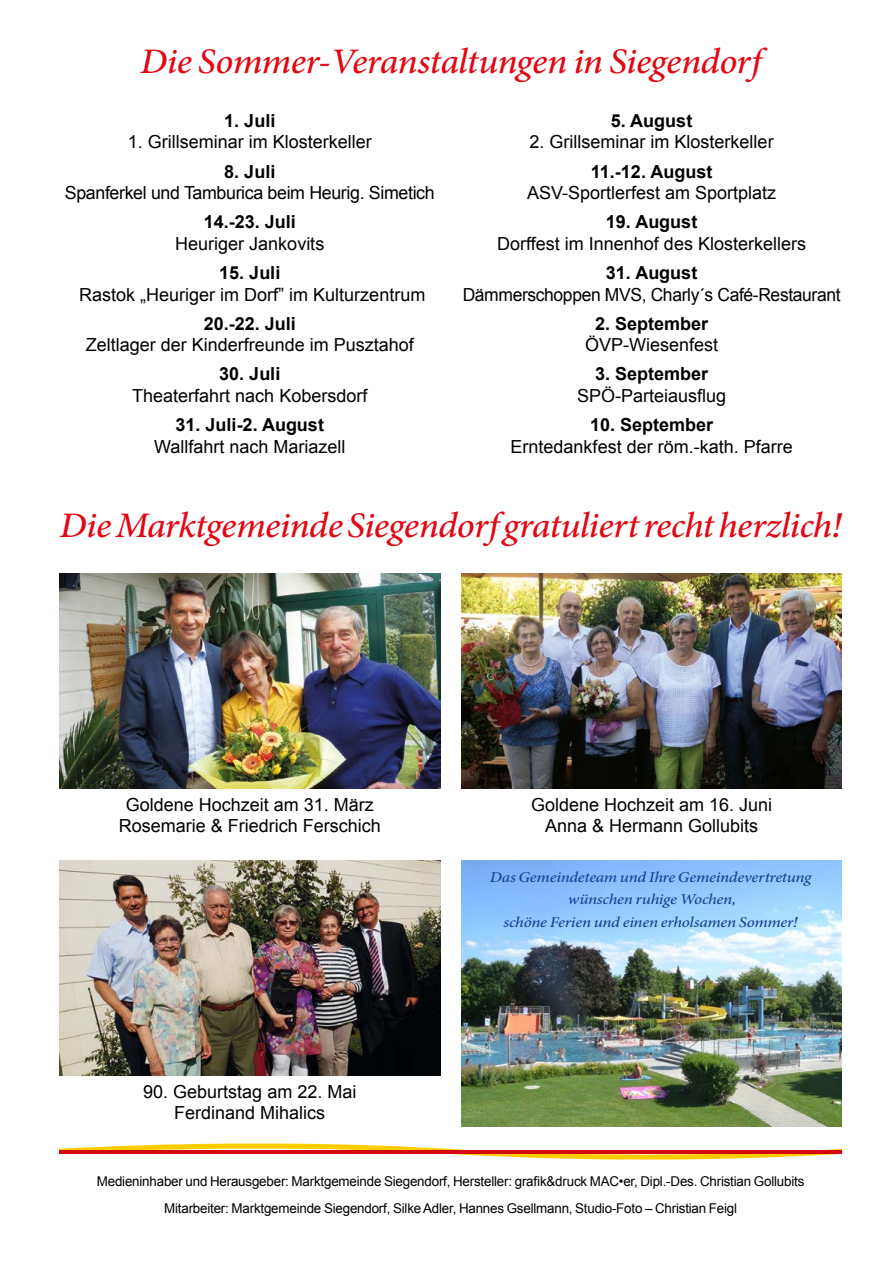
<style>
.page{position:relative;width:893px;height:1263px;background:#fff}
.page>*{position:absolute;margin:0;border:0;box-sizing:border-box;transform-origin:0 0}
.t1{font:italic 500 36px "Minion Pro";letter-spacing:-.02em;color:#e30613;scale:1.05 1}
.t2{font:18px/21px "Arial";color:#000;text-align:center}
.t3{font:700 18px "Arial";color:#000}
.t4{font:18px "Arial";letter-spacing:-.02em;color:#000}
.t5{font:italic 500 15px/22.5px "Minion Pro";letter-spacing:-.02em;color:#164194;text-align:center;scale:1.13 1}
.t6{font:13.5px/27px "Arial";letter-spacing:-.015em;color:#000;text-align:center}
</style>
<div class="page">
<img style="left:461px;top:860px;width:381px;height:267px">
<img style="left:60px;top:573px;width:380px;height:215px">
<img style="left:461px;top:574px;width:381px;height:215px">
<img style="left:60px;top:860px;width:380px;height:215px">
<svg style="left:60px;top:1143px;width:782px;height:16px"></svg>
<hr style="left:60px;top:1150px;width:782px;height:3px;background:#d50911">
<h1 class="t1" style="left:140px;top:37px;width:593px">Die Sommer-Veranstaltungen in Siegendorf</h1>
<p class="t3" style="left:224px;top:109px;width:53px">1. Juli</p>
<p class="t2" style="left:128px;top:132px;width:246px">1. Grillseminar im Klosterkeller</p>
<p class="t3" style="left:224px;top:159px;width:53px">8. Juli</p>
<p class="t4" style="left:65px;top:181px;width:371px">Spanferkel und Tamburica beim Heurig. Simetich</p>
<p class="t3" style="left:204px;top:210px;width:94px">14.-23. Juli</p>
<p class="t2" style="left:175px;top:233px;width:151px">Heuriger Jankovits</p>
<p class="t3" style="left:219px;top:261px;width:63px">15. Juli</p>
<p class="t2" style="left:79px;top:284px;width:348px">Rastok „Heuriger im Dorf” im Kulturzentrum</p>
<p class="t3" style="left:204px;top:311px;width:94px">20.-22. Juli</p>
<p class="t2" style="left:86px;top:335px;width:330px">Zeltlager der Kinderfreunde im Pusztahof</p>
<p class="t3" style="left:219px;top:362px;width:63px">30. Juli</p>
<p class="t2" style="left:132px;top:385px;width:237px">Theaterfahrt nach Kobersdorf</p>
<p class="t3" style="left:176px;top:413px;width:150px">31. Juli-2. August</p>
<p class="t2" style="left:154px;top:436px;width:193px">Wallfahrt nach Mariazell</p>
<p class="t3" style="left:611px;top:109px;width:83px">5. August</p>
<p class="t2" style="left:530px;top:132px;width:246px">2. Grillseminar im Klosterkeller</p>
<p class="t3" style="left:591px;top:159px;width:123px">11.-12. August</p>
<p class="t2" style="left:527px;top:183px;width:251px">ASV-Sportlerfest am Sportplatz</p>
<p class="t3" style="left:606px;top:210px;width:93px">19. August</p>
<p class="t2" style="left:497px;top:233px;width:310px">Dorffest im Innenhof des Klosterkellers</p>
<p class="t3" style="left:606px;top:261px;width:93px">31. August</p>
<p class="t4" style="left:463px;top:282px;width:379px">Dämmerschoppen MVS, Charly´s Café-Restaurant</p>
<p class="t3" style="left:595px;top:311px;width:115px">2. September</p>
<p class="t2" style="left:585px;top:335px;width:135px">ÖVP-Wiesenfest</p>
<p class="t3" style="left:595px;top:362px;width:115px">3. September</p>
<p class="t2" style="left:577px;top:385px;width:151px">SPÖ-Parteiausflug</p>
<p class="t3" style="left:590px;top:413px;width:125px">10. September</p>
<p class="t2" style="left:511px;top:436px;width:284px">Erntedankfest der röm.-kath. Pfarre</p>
<h1 class="t1" style="left:60px;top:500px;width:746px">Die Marktgemeinde Siegendorf gratuliert recht herzlich!</h1>
<p class="t2" style="left:119px;top:794px;width:264px">Goldene Hochzeit am 31. März<br>Rosemarie &amp; Friedrich Ferschich</p>
<p class="t2" style="left:143px;top:1082px;width:215px">90. Geburtstag am 22. Mai<br>Ferdinand Mihalics</p>
<p class="t2" style="left:531px;top:794px;width:243px">Goldene Hochzeit am 16. Juni<br>Anna &amp; Hermann Gollubits</p>
<p class="t5" style="left:490px;top:866px;width:286px">Das Gemeindeteam und Ihre Gemeindevertretung wünschen ruhige Wochen,<br>schöne Ferien und einen erholsamen Sommer!</p>
<p class="t6" style="left:97px;top:1168px;width:709px">Medieninhaber und Herausgeber: Marktgemeinde Siegendorf, Hersteller: grafik&amp;druck MAC•er, Dipl.-Des. Christian Gollubits<br>Mitarbeiter: Marktgemeinde Siegendorf, Silke Adler, Hannes Gsellmann, Studio-Foto – Christian Feigl</p>
</div>
